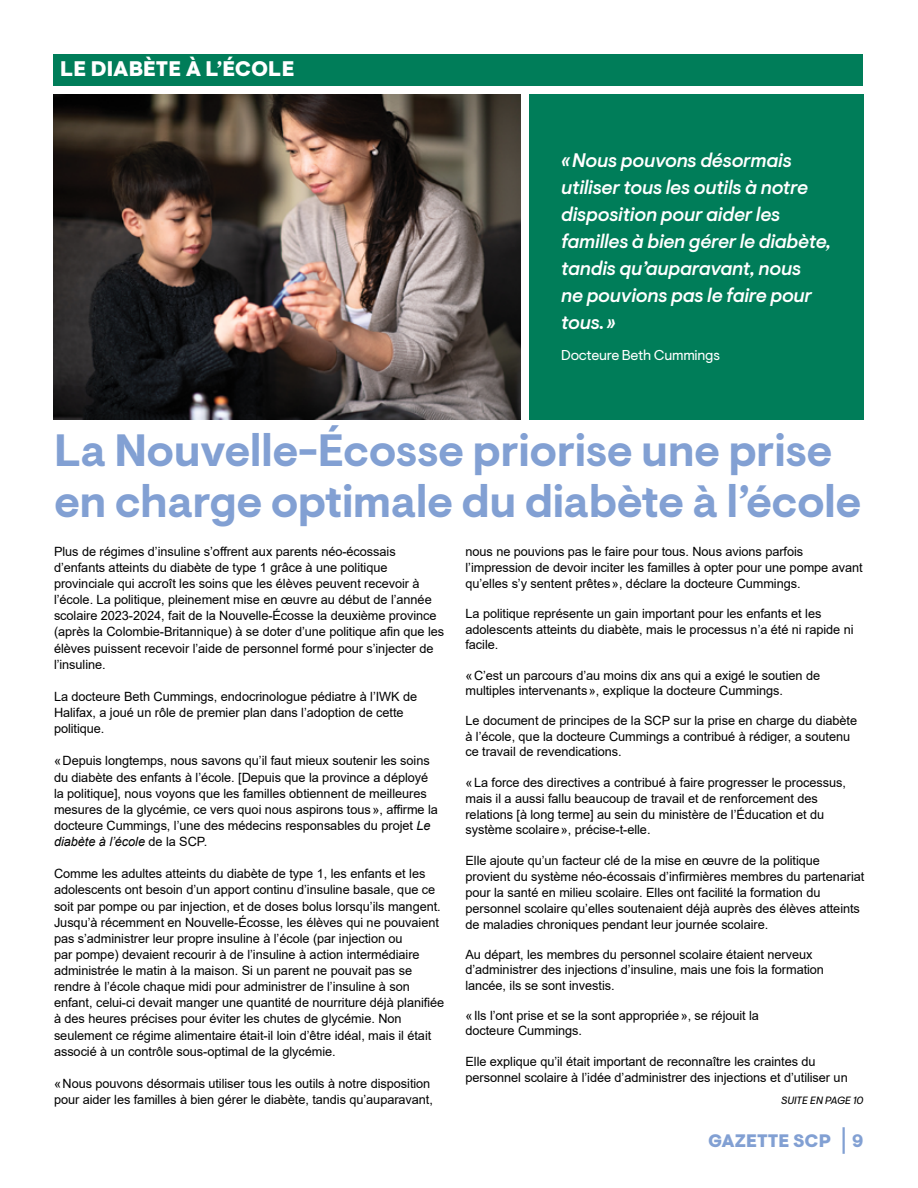
<style>
.page{position:relative;width:918px;height:1188px;background:#fff}
.page>*{position:absolute;margin:0;border:0;box-sizing:border-box;transform-origin:0 0}
.t1{font:700 45px/51px "Visuelt Pro";letter-spacing:-.01em;color:#82a0d3}
.t2{font:900 21px "Visuelt Pro";color:#fff}
.t3{font:italic 500 19.5px/27px "Visuelt Pro";letter-spacing:-.015em;color:#fff}
.t4{font:900 18px "Visuelt Pro";color:#82a0d3}
.t5{font:14.25px "Visuelt Pro";letter-spacing:-.015em;color:#fff}
.t6{font:12.75px/16.2px "Arial";letter-spacing:-.005em;color:#000}
.t7{font:italic 10.5px "Visuelt Pro";color:#000}
.s1{font-style:italic}
</style>
<div class="page">
<hr style="left:843px;top:1127px;width:2px;height:27px;background:#82a0d3">
<div style="left:529px;top:94px;width:334px;height:326px;background:#007d59"></div>
<img style="left:54px;top:95px;width:466px;height:325px">
<div style="left:53px;top:54px;width:810px;height:31px;background:#007d59"></div>
<h2 class="t2" style="left:60px;top:57px;width:236px">LE DIABÈTE À L’ÉCOLE</h2>
<h3 class="t3" style="left:561px;top:148px;width:272px">«Nous pouvons désormais utiliser tous les outils à notre disposition pour aider les familles à bien gérer le diabète, tandis qu’auparavant, nous<br>ne pouvions pas le faire pour tous.»</h3>
<p class="t5" style="left:561px;top:347px;width:160px">Docteure Beth Cummings</p>
<h1 class="t1" style="left:54px;top:427px;width:809px">La Nouvelle-Écosse priorise une prise en charge optimale du diabète à l’école</h1>
<p class="t6" style="left:54px;top:543px;width:392px">Plus de régimes d’insuline s’offrent aux parents néo-écossais d’enfants atteints du diabète de type 1 grâce à une politique provinciale qui accroît les soins que les élèves peuvent recevoir à l’école. La politique, pleinement mise en œuvre au début de l’année scolaire 2023-2024, fait de la Nouvelle-Écosse la deuxième province (après la Colombie-Britannique) à se doter d’une politique afin que les élèves puissent recevoir l’aide de personnel formé pour s’injecter de l’insuline.</p>
<p class="t6" style="left:54px;top:688px;width:365px">La docteure Beth Cummings, endocrinologue pédiatre à l’IWK de<br>Halifax, a joué un rôle de premier plan dans l’adoption de cette politique.</p>
<p class="t6" style="left:54px;top:753px;width:386px">«Depuis longtemps, nous savons qu’il faut mieux soutenir les soins du diabète des enfants à l’école. [Depuis que la province a déployé la politique], nous voyons que les familles obtiennent de meilleures mesures de la glycémie, ce vers quoi nous aspirons tous», affirme la docteure Cummings, l’une des médecins responsables du projet <span class="s1">Le diabète à l’école</span> de la SCP.</p>
<p class="t6" style="left:54px;top:866px;width:392px">Comme les adultes atteints du diabète de type 1, les enfants et les adolescents ont besoin d’un apport continu d’insuline basale, que ce soit par pompe ou par injection, et de doses bolus lorsqu’ils mangent.<br>Jusqu’à récemment en Nouvelle-Écosse, les élèves qui ne pouvaient pas s’administrer leur propre insuline à l’école (par injection ou<br>par pompe) devaient recourir à de l’insuline à action intermédiaire administrée le matin à la maison. Si un parent ne pouvait pas se rendre à l’école chaque midi pour administrer de l’insuline à son enfant, celui-ci devait manger une quantité de nourriture déjà planifiée à des heures précises pour éviter les chutes de glycémie. Non seulement ce régime alimentaire était-il loin d’être idéal, mais il était associé à un contrôle sous-optimal de la glycémie.</p>
<p class="t6" style="left:54px;top:1075px;width:380px">«Nous pouvons désormais utiliser tous les outils à notre disposition pour aider les familles à bien gérer le diabète, tandis qu’auparavant,</p>
<p class="t6" style="left:465px;top:543px;width:399px">nous ne pouvions pas le faire pour tous. Nous avions parfois l’impression de devoir inciter les familles à opter pour une pompe avant qu’elles s’y sentent prêtes», déclare la docteure Cummings.</p>
<p class="t6" style="left:465px;top:606px;width:390px;line-height:15.5px">La politique représente un gain important pour les enfants et les adolescents atteints du diabète, mais le processus n’a été ni rapide ni facile.</p>
<p class="t6" style="left:465px;top:667px;width:356px;line-height:15.5px">«C’est un parcours d’au moins dix ans qui a exigé le soutien de multiples intervenants», explique la docteure Cummings.</p>
<p class="t6" style="left:465px;top:713px;width:393px;line-height:15.5px">Le document de principes de la SCP sur la prise en charge du diabète à l’école, que la docteure Cummings a contribué à rédiger, a soutenu ce travail de revendications.</p>
<p class="t6" style="left:465px;top:774px;width:382px">«La force des directives a contribué à faire progresser le processus, mais il a aussi fallu beaucoup de travail et de renforcement des relations [à long terme] au sein du ministère de l’Éducation et du système scolaire», précise-t-elle.</p>
<p class="t6" style="left:465px;top:853px;width:400px">Elle ajoute qu’un facteur clé de la mise en œuvre de la politique provient du système néo-écossais d’infirmières membres du partenariat pour la santé en milieu scolaire. Elles ont facilité la formation du personnel scolaire qu’elles soutenaient déjà auprès des élèves atteints de maladies chroniques pendant leur journée scolaire.</p>
<p class="t6" style="left:465px;top:947px;width:360px;line-height:15.5px">Au départ, les membres du personnel scolaire étaient nerveux d’administrer des injections d’insuline, mais une fois la formation lancée, ils se sont investis.</p>
<p class="t6" style="left:465px;top:1008px;width:295px;line-height:15.5px">«Ils l’ont prise et se la sont appropriée», se réjouit la docteure Cummings.</p>
<p class="t6" style="left:465px;top:1054px;width:384px">Elle explique qu’il était important de reconnaître les craintes du personnel scolaire à l’idée d’administrer des injections et d’utiliser un</p>
<p class="t7" style="left:781px;top:1094px;width:84px">SUITE EN PAGE 10</p>
<h3 class="t4" style="left:708px;top:1130px;width:157px">GAZETTE SCP 9</h3>
</div>
